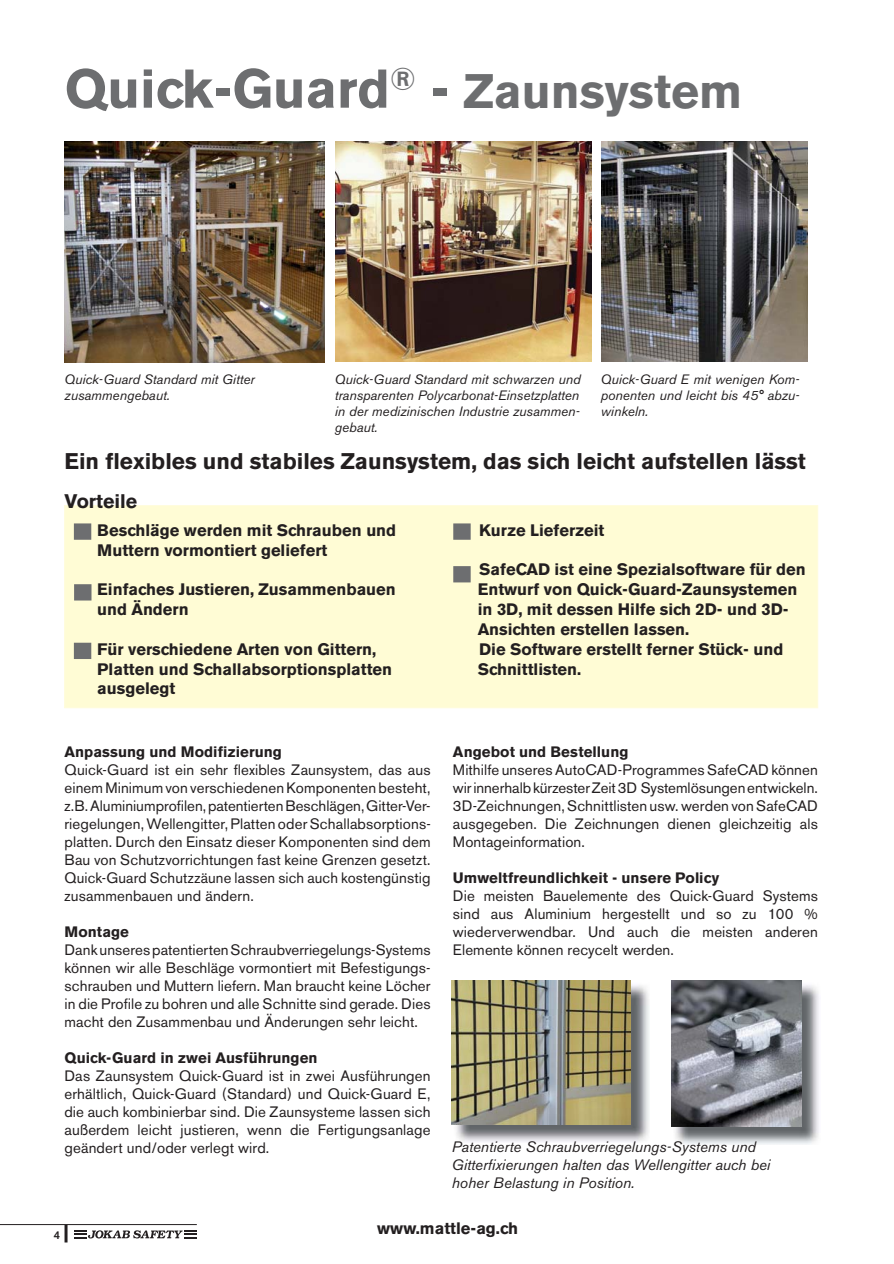
<style>
.page{position:relative;width:894px;height:1264px;background:#fff}
.page>*{position:absolute;margin:0;border:0;box-sizing:border-box;transform-origin:0 0}
.t1{font:700 54px "Akzidenz Grotesk BE";color:#6d6e70}
.t2{font:700 22.5px "Akzidenz Grotesk BE";color:#231f20}
.t3{font:700 19.5px "Akzidenz Grotesk BE";color:#231f20}
.t4{font:700 16.5px/19.8px "Akzidenz Grotesk BE";color:#231f20}
.t5{font:15px/18px "Akzidenz Grotesk BE";letter-spacing:.01em;color:#231f20;text-align:justify}
.t6{font:700 15px "Akzidenz Grotesk BE";letter-spacing:.005em;color:#231f20}
.t7{font:italic 15px/18px "Akzidenz Grotesk BE";color:#231f20}
.t8{font:italic 13.5px/16.2px "Akzidenz Grotesk BE";color:#231f20;text-align:justify}
.t9{font:500 11.25px "Akzidenz Grotesk BE";color:#231f20}
.s1{font-size:48px}
</style>
<div class="page">
<hr style="left:0;top:1223px;width:197px;height:1px;background:#231f20">
<hr style="left:64px;top:1224px;width:3px;height:18px;background:#231f20">
<svg style="left:74px;top:1230px;width:122px;height:8px"></svg>
<img style="left:601px;top:141px;width:206px;height:220px">
<img style="left:336px;top:141px;width:255px;height:221px">
<img style="left:64px;top:141px;width:260px;height:221px">
<img style="left:673px;top:982px;width:146px;height:162px">
<img style="left:671px;top:980px;width:130px;height:146px">
<img style="left:453px;top:982px;width:196px;height:160px">
<img style="left:451px;top:980px;width:179px;height:143px">
<div style="left:65px;top:505px;width:752px;height:202px;background:#fffcd5"></div>
<div style="left:64px;top:505px;width:753px;height:203px;border:1px solid #fffcdf"></div>
<div style="left:75px;top:524px;width:15px;height:15px;background:#6d6e70"></div>
<div style="left:74px;top:523px;width:17px;height:16px;border:2px solid #6d6e70"></div>
<div style="left:75px;top:643px;width:15px;height:15px;background:#6d6e70"></div>
<div style="left:74px;top:642px;width:17px;height:17px;border:2px solid #6d6e70"></div>
<div style="left:75px;top:585px;width:16px;height:14px;background:#6d6e70"></div>
<div style="left:74px;top:584px;width:17px;height:16px;border:2px solid #6d6e70"></div>
<div style="left:454px;top:524px;width:15px;height:15px;background:#6d6e70"></div>
<div style="left:453px;top:523px;width:17px;height:16px;border:2px solid #6d6e70"></div>
<div style="left:454px;top:567px;width:15px;height:14px;background:#6d6e70"></div>
<div style="left:453px;top:566px;width:17px;height:16px;border:2px solid #6d6e70"></div>
<h1 class="t1" style="left:64px;top:69px;width:678px">Quick-Guard<sup>®</sup> - <span class="s1">Zaunsystem</span></h1>
<p class="t8" style="left:64px;top:372px;width:191px">Quick-Guard Standard mit Gitter zusammengebaut.</p>
<p class="t8" style="left:334px;top:372px;width:247px">Quick-Guard Standard mit schwarzen und transparenten Polycarbonat-Einsetzplatten in der medizinischen Industrie zusammen&shy;gebaut.</p>
<p class="t8" style="left:600px;top:372px;width:200px">Quick-Guard E mit wenigen Kom&shy;ponenten und leicht bis 45° abzu&shy;winkeln.</p>
<h2 class="t2" style="left:64px;top:453px;width:742px">Ein flexibles und stabiles Zaunsystem, das sich leicht aufstellen lässt</h2>
<h3 class="t3" style="left:64px;top:494px;width:74px">Vorteile</h3>
<p class="t4" style="left:97px;top:521px;width:300px">Beschläge werden mit Schrauben und<br>Muttern vormontiert geliefert</p>
<p class="t4" style="left:97px;top:581px;width:300px">Einfaches Justieren, Zusammenbauen und Ändern</p>
<p class="t4" style="left:97px;top:640px;width:296px">Für verschiedene Arten von Gittern,<br>Platten und Schallabsorptionsplatten ausgelegt</p>
<p class="t6" style="left:64px;top:746px;width:219px">Anpassung und Modifizierung</p>
<p class="t5" style="left:64px;top:762px;width:367px">Quick-Guard ist ein sehr flexibles Zaunsystem, das aus einem Minimum von verschiedenen Komponenten besteht, z.B. Aluminiumprofilen, patentierten Beschlägen, Gitter-Ver&shy;riegelungen, Wellengitter, Platten oder Schallabsorptions&shy;platten. Durch den Einsatz dieser Komponenten sind dem Bau von Schutzvorrichtungen fast keine Grenzen gesetzt.<br>Quick-Guard Schutzzäune lassen sich auch kostengünstig zusammenbauen und ändern.</p>
<p class="t6" style="left:64px;top:926px;width:66px">Montage</p>
<p class="t5" style="left:64px;top:942px;width:367px">Dank unseres patentierten Schraubverriegelungs-Systems können wir alle Beschläge vormontiert mit Befestigungs&shy;schrauben und Muttern liefern. Man braucht keine Löcher in die Profile zu bohren und alle Schnitte sind gerade. Dies macht den Zusammenbau und Änderungen sehr leicht.</p>
<p class="t6" style="left:64px;top:1052px;width:254px">Quick-Guard in zwei Ausführungen</p>
<p class="t5" style="left:64px;top:1068px;width:367px">Das Zaunsystem Quick-Guard ist in zwei Ausführungen erhältlich, Quick-Guard (Standard) und Quick-Guard E, die auch kombinierbar sind. Die Zaunsysteme lassen sich außerdem leicht justieren, wenn die Fertigungsanlage geändert und/oder verlegt wird.</p>
<p class="t4" style="left:479px;top:521px;width:127px">Kurze Lieferzeit</p>
<p class="t4" style="left:477px;top:561px;width:329px">SafeCAD ist eine Spezialsoftware für den Entwurf von Quick-Guard-Zaunsystemen in 3D, mit dessen Hilfe sich 2D- und 3D-Ansichten erstellen lassen.<br>Die Software erstellt ferner Stück- und Schnittlisten.</p>
<p class="t6" style="left:452px;top:746px;width:177px">Angebot und Bestellung</p>
<p class="t5" style="left:452px;top:762px;width:366px">Mithilfe unseres AutoCAD-Programmes SafeCAD können wir innerhalb kürzester Zeit 3D Systemlösungen entwickeln.<br>3D-Zeichnungen, Schnittlisten usw. werden von SafeCAD ausgegeben. Die Zeichnungen dienen gleichzeitig als Montageinformation.</p>
<p class="t6" style="left:452px;top:872px;width:268px">Umweltfreundlichkeit - unsere Policy</p>
<p class="t5" style="left:452px;top:888px;width:366px">Die meisten Bauelemente des Quick-Guard Systems sind aus Aluminium hergestellt und so zu 100 % wiederverwendbar. Und auch die meisten anderen Elemente können recycelt werden.</p>
<p class="t7" style="left:451px;top:1138px;width:320px">Patentierte Schraubverriegelungs-Systems und<br>Gitterfixierungen halten das Wellengitter auch bei hoher Belastung in Position.</p>
<p class="t9" style="left:54px;top:1230px;width:8px">4</p>
<p class="t4" style="left:377px;top:1219px;width:142px">www.mattle-ag.ch</p>
</div>
